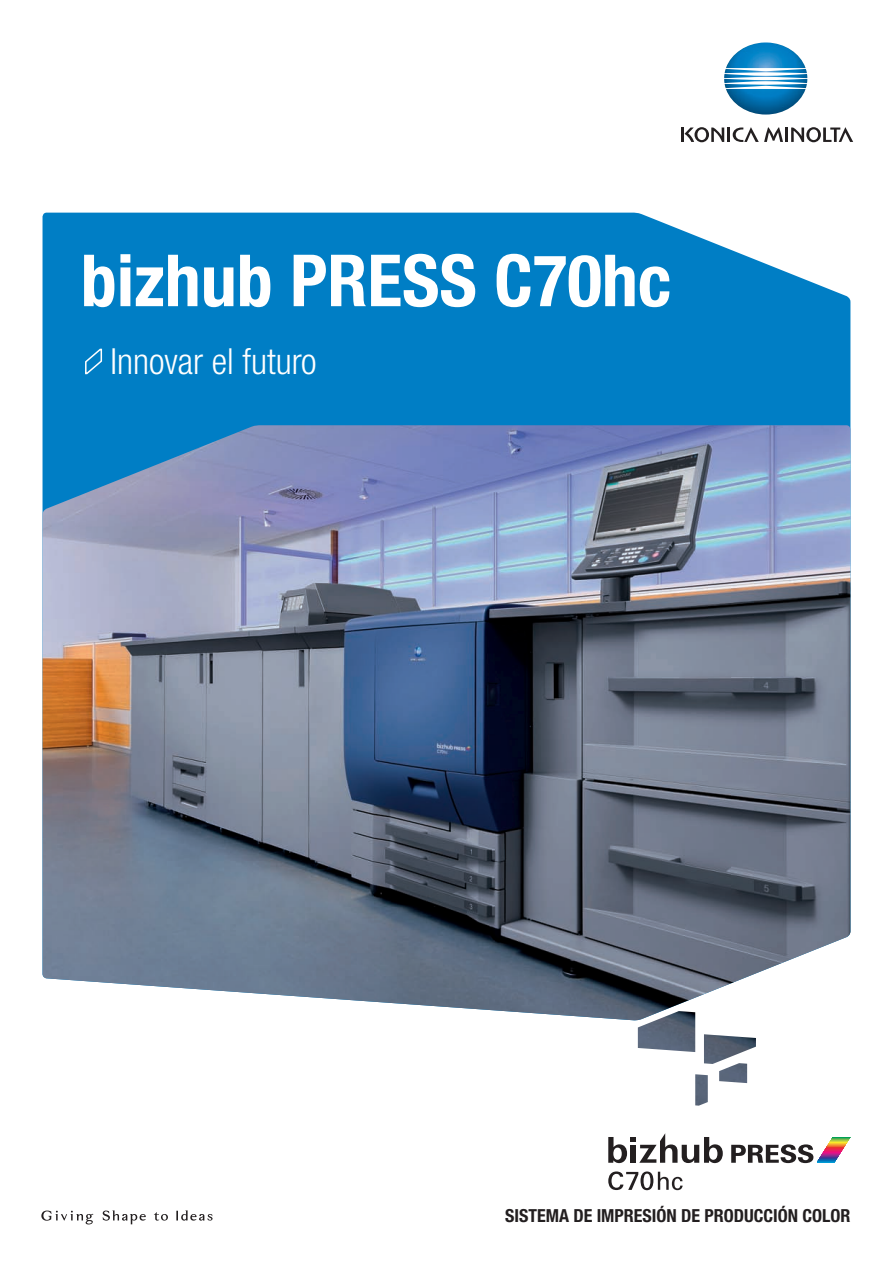
<style>
.page{position:relative;width:893px;height:1263px;background:#fff}
.page>*{position:absolute;margin:0;border:0;box-sizing:border-box;transform-origin:0 0}
.t1{font:700 condensed 72px "Helvetica Neue LTW1 G";color:#fff}
.t2{font:300 condensed 36px "Helvetica Neue LTW1 G";color:#fff}
.t3{font:700 condensed 18px "Helvetica Neue LTW1 G";color:#231f20}
</style>
<div class="page">
<div style="left:43px;top:213px;width:807px;height:212px;background:#007ec5"></div>
<img style="left:724px;top:42px;width:83px;height:73px">
<hr style="left:785px;top:128px;width:3px;height:14px;background:#231f20">
<svg style="left:791px;top:127px;width:62px;height:15px"></svg>
<svg style="left:681px;top:127px;width:102px;height:15px"></svg>
<svg style="left:103px;top:1210px;width:43px;height:14px"></svg>
<svg style="left:176px;top:1210px;width:37px;height:10px"></svg>
<svg style="left:41px;top:1210px;width:52px;height:14px"></svg>
<svg style="left:154px;top:1212px;width:14px;height:9px"></svg>
<svg style="left:84px;top:348px;width:19px;height:28px"></svg>
<img style="left:43px;top:425px;width:807px;height:595px">
<svg style="left:608px;top:1171px;width:75px;height:19px"></svg>
<svg style="left:608px;top:1133px;width:115px;height:30px"></svg>
<svg style="left:731px;top:1144px;width:82px;height:19px"></svg>
<hr style="left:817px;top:1162px;width:33px;height:1px;background:#0096d2">
<hr style="left:817px;top:1161px;width:33px;height:1px;background:#007fc1">
<hr style="left:817px;top:1160px;width:33px;height:1px;background:#1169b1">
<hr style="left:817px;top:1159px;width:33px;height:1px;background:#1553a2">
<hr style="left:817px;top:1158px;width:33px;height:1px;background:#2d3994">
<hr style="left:817px;top:1157px;width:33px;height:1px;background:#543191">
<hr style="left:817px;top:1156px;width:33px;height:1px;background:#792e90">
<hr style="left:817px;top:1155px;width:33px;height:1px;background:#99298e">
<hr style="left:817px;top:1154px;width:33px;height:1px;background:#ba228c">
<hr style="left:817px;top:1153px;width:33px;height:1px;background:#dd138a">
<hr style="left:817px;top:1152px;width:33px;height:1px;background:#eb0e7e">
<hr style="left:817px;top:1151px;width:33px;height:1px;background:#eb156d">
<hr style="left:817px;top:1150px;width:33px;height:1px;background:#eb1f5d">
<hr style="left:817px;top:1149px;width:33px;height:1px;background:#eb264c">
<hr style="left:817px;top:1148px;width:33px;height:1px;background:#eb2939">
<hr style="left:817px;top:1147px;width:33px;height:1px;background:#ed472e">
<hr style="left:817px;top:1146px;width:33px;height:1px;background:#f06f31">
<hr style="left:817px;top:1145px;width:33px;height:1px;background:#f29131">
<hr style="left:817px;top:1144px;width:33px;height:1px;background:#f7b332">
<hr style="left:817px;top:1143px;width:33px;height:1px;background:#f9d32b">
<hr style="left:817px;top:1142px;width:33px;height:1px;background:#eee62f">
<hr style="left:817px;top:1141px;width:33px;height:1px;background:#c7d43f">
<hr style="left:817px;top:1140px;width:33px;height:1px;background:#9bc448">
<hr style="left:817px;top:1139px;width:33px;height:1px;background:#70b64f">
<hr style="left:817px;top:1138px;width:33px;height:1px;background:#2ca952">
<hr style="left:817px;top:1137px;width:33px;height:1px;background:#00a155">
<img style="left:638px;top:1011px;width:57px;height:41px">
<img style="left:695px;top:1074px;width:13px;height:32px">
<img style="left:704px;top:1034px;width:52px;height:30px">
<img style="left:719px;top:1063px;width:28px;height:20px">
<h1 class="t1" style="left:81px;top:237px;width:592px">bizhub PRESS C70hc</h1>
<h2 class="t2" style="left:111px;top:340px;width:207px">Innovar el futuro</h2>
<p class="t3" style="left:505px;top:1204px;width:347px">SISTEMA DE IMPRESIÓN DE PRODUCCIÓN COLOR</p>
</div>
